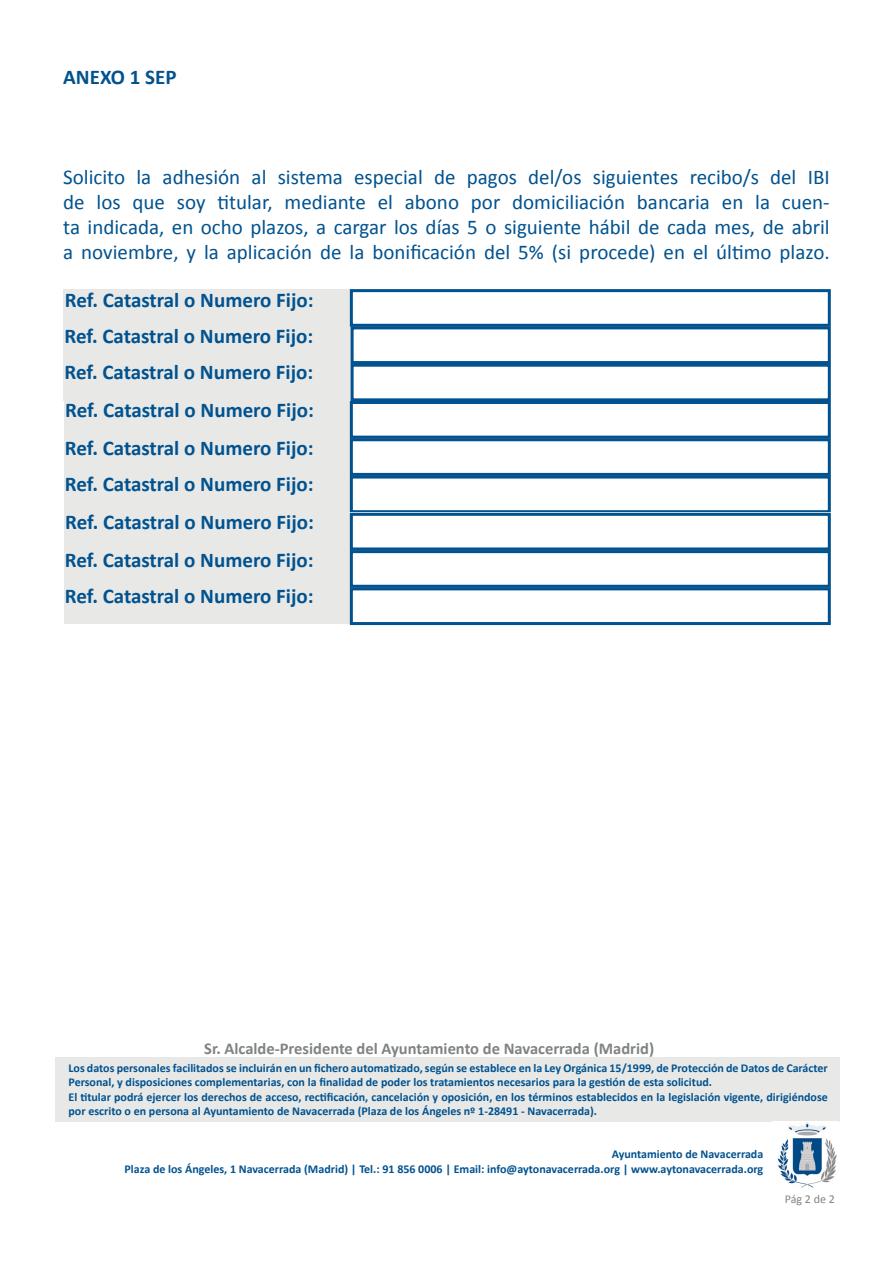
<style>
.page{position:relative;width:893px;height:1263px;background:#fff}
.page>*{position:absolute;margin:0;border:0;box-sizing:border-box;transform-origin:0 0}
.t1{font:21px/25.2px "Calibri";color:#01528f;text-align:justify}
.t2{font:700 21px "Calibri";color:#01528f}
.t3{font:700 16.5px "Calibri";color:#808384}
.t4{font:700 12px/14.4px "Calibri";color:#01528f}
.t5{font:12px "Calibri";color:#808384}
</style>
<div class="page">
<div style="left:64px;top:289px;width:766px;height:111px;background:#e8e9e7"></div>
<div style="left:350px;top:289px;width:481px;height:38px;background:#fff;border:3px solid #01528f"></div>
<div style="left:351px;top:326px;width:480px;height:38px;background:#fff;border:3px solid #01528f"></div>
<div style="left:351px;top:364px;width:480px;height:37px;background:#fff;border:3px solid #01528f"></div>
<div style="left:64px;top:401px;width:766px;height:112px;background:#e8e9e7"></div>
<div style="left:350px;top:401px;width:481px;height:38px;background:#fff;border:3px solid #01528f"></div>
<div style="left:350px;top:438px;width:481px;height:38px;background:#fff;border:3px solid #01528f"></div>
<div style="left:350px;top:475px;width:481px;height:38px;background:#fff;border:3px solid #01528f"></div>
<div style="left:64px;top:513px;width:766px;height:111px;background:#e8e9e7"></div>
<div style="left:350px;top:513px;width:481px;height:37px;background:#fff;border:3px solid #01528f"></div>
<div style="left:350px;top:550px;width:481px;height:38px;background:#fff;border:3px solid #01528f"></div>
<div style="left:350px;top:587px;width:481px;height:38px;background:#fff;border:3px solid #01528f"></div>
<div style="left:55px;top:1057px;width:785px;height:64px;background:#e8e9e7"></div>
<img style="left:777px;top:1122px;width:60px;height:66px">
<p class="t2" style="left:63px;top:64px;width:115px">ANEXO 1 SEP</p>
<p class="t1" style="left:63px;top:164px;width:768px">Solicito la adhesión al sistema especial de pagos del/os siguientes recibo/s del IBI de los que soy titular, mediante el abono por domiciliación bancaria en la cuen&shy;ta indicada, en ocho plazos, a cargar los días 5 o siguiente hábil de cada mes, de abril a noviembre, y la aplicación de la bonificación del 5% (si procede) en el último plazo.</p>
<p class="t2" style="left:65px;top:286px;width:250px">Ref. Catastral o Numero Fijo:</p>
<p class="t2" style="left:65px;top:322px;width:250px">Ref. Catastral o Numero Fijo:</p>
<p class="t2" style="left:65px;top:359px;width:250px">Ref. Catastral o Numero Fijo:</p>
<p class="t2" style="left:65px;top:397px;width:250px">Ref. Catastral o Numero Fijo:</p>
<p class="t2" style="left:65px;top:435px;width:250px">Ref. Catastral o Numero Fijo:</p>
<p class="t2" style="left:65px;top:471px;width:250px">Ref. Catastral o Numero Fijo:</p>
<p class="t2" style="left:65px;top:509px;width:250px">Ref. Catastral o Numero Fijo:</p>
<p class="t2" style="left:65px;top:546px;width:250px">Ref. Catastral o Numero Fijo:</p>
<p class="t2" style="left:65px;top:582px;width:250px">Ref. Catastral o Numero Fijo:</p>
<p class="t3" style="left:204px;top:1037px;width:451px">Sr. Alcalde-Presidente del Ayuntamiento de Navacerrada (Madrid)</p>
<p class="t4" style="left:68px;top:1060px;width:761px">Los datos personales facilitados se incluirán en un fichero automatizado, según se establece en la Ley Orgánica 15/1999, de Protección de Datos de Carácter<br>Personal, y disposiciones complementarias, con la finalidad de poder los tratamientos necesarios para la gestión de esta solicitud.</p>
<p class="t4" style="left:68px;top:1089px;width:761px">El titular podrá ejercer los derechos de acceso, rectificación, cancelación y oposición, en los términos establecidos en la legislación vigente, dirigiéndose por escrito o en persona al Ayuntamiento de Navacerrada (Plaza de los Ángeles nº 1-28491 - Navacerrada).</p>
<p class="t4" style="left:612px;top:1147px;width:153px">Ayuntamiento de Navacerrada</p>
<p class="t4" style="left:124px;top:1161px;width:640px">Plaza de los Ángeles, 1 Navacerrada (Madrid) | Tel.: 91 856 0006 | Email: info@aytonavacerrada.org | www.aytonavacerrada.org</p>
<p class="t5" style="left:785px;top:1191px;width:51px">Pág 2 de 2</p>
</div>
